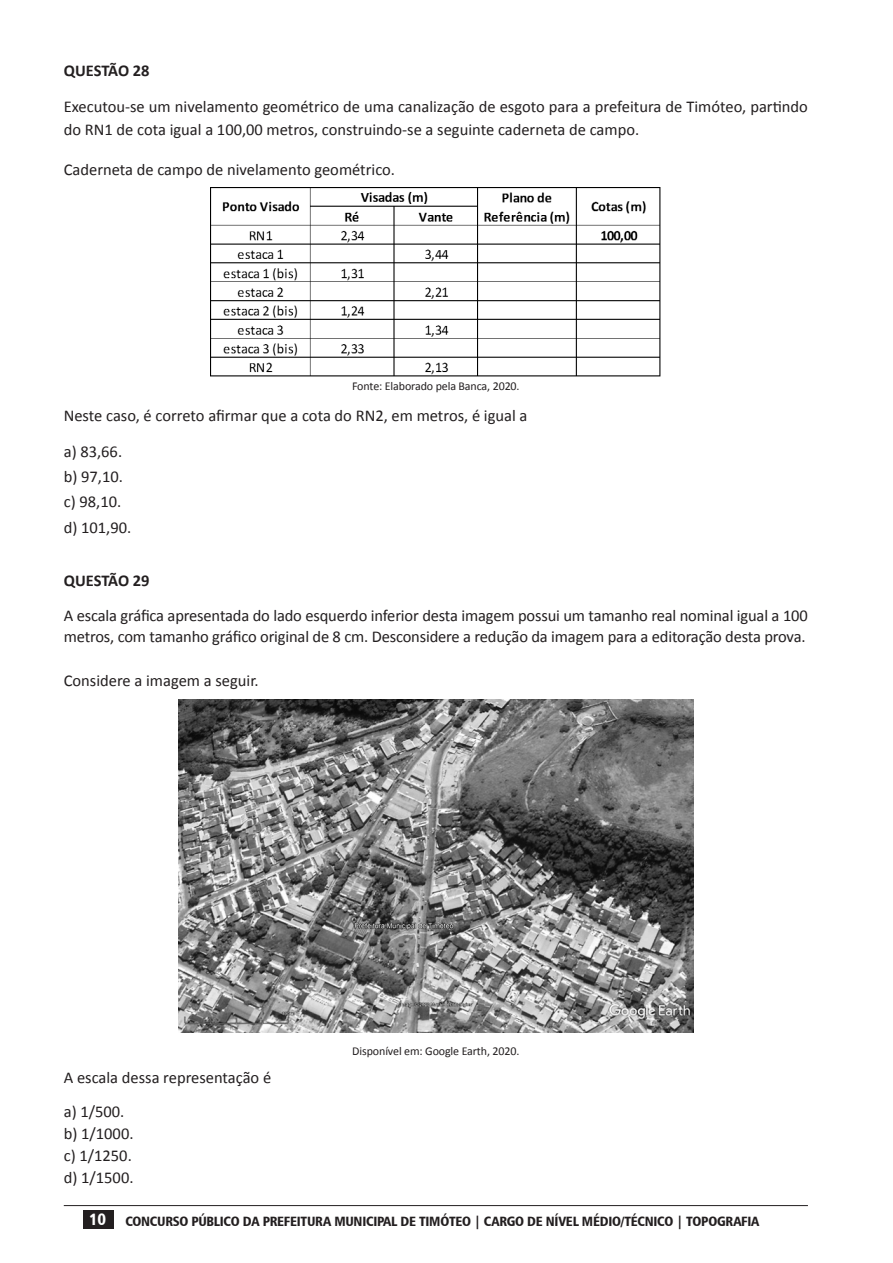
<style>
.page{position:relative;width:893px;height:1263px;background:#fff}
.page>*{position:absolute;margin:0;border:0;box-sizing:border-box;transform-origin:0 0}
.t1{font:16.5px/25.2px "Calibri";letter-spacing:-.005em;color:#231f20}
.t2{font:700 16.5px "Calibri";letter-spacing:-.01em;color:#231f20}
.t3{font:13.5px "Humanist 777 BT Black Condensed B";letter-spacing:-.02em;color:#231f20}
.t4{font:12px "Calibri";letter-spacing:-.01em;color:#231f20}
.s1{font-size:16.5px;color:#fff}
</style>
<div class="page">
<hr style="left:64px;top:1205px;width:744px;height:1px;background:#231f20">
<div style="left:83px;top:1210px;width:31px;height:18px;background:#231f20"></div>
<img style="left:211px;top:188px;width:450px;height:188px">
<img style="left:178px;top:699px;width:515px;height:334px">
<p class="t2" style="left:64px;top:60px;width:87px">QUESTÃO 28</p>
<p class="t1" style="left:64px;top:95px;width:746px;line-height:22.5px">Executou-se um nivelamento geométrico de uma canalização de esgoto para a prefeitura de Timóteo, partindo do RN1 de cota igual a 100,00 metros, construindo-se a seguinte caderneta de campo.</p>
<p class="t1" style="left:64px;top:157px;width:333px">Caderneta de campo de nivelamento geométrico.</p>
<p class="t4" style="left:352px;top:379px;width:169px">Fonte: Elaborado pela Banca, 2020.</p>
<p class="t1" style="left:64px;top:398px;width:465px;line-height:35.5px">Neste caso, é correto afirmar que a cota do RN2, em metros, é igual a a) 83,66.</p>
<p class="t1" style="left:64px;top:464px;width:69px">b) 97,10. c) 98,10. d) 101,90.</p>
<p class="t2" style="left:64px;top:570px;width:87px">QUESTÃO 29</p>
<p class="t1" style="left:64px;top:605px;width:745px;line-height:21px">A escala gráfica apresentada do lado esquerdo inferior desta imagem possui um tamanho real nominal igual a 100 metros, com tamanho gráfico original de 8 cm. Desconsidere a redução da imagem para a editoração desta prova.</p>
<p class="t1" style="left:64px;top:668px;width:196px">Considere a imagem a seguir.</p>
<p class="t1" style="left:64px;top:1060px;width:209px;line-height:34px">A escala dessa representação é a) 1/500.</p>
<p class="t1" style="left:64px;top:1122px;width:71px;line-height:22.2px;text-align:justify">b) 1/1000. c) 1/1250. d) 1/1500.</p>
<p class="t4" style="left:352px;top:1043px;width:169px">Disponível em: Google Earth, 2020.</p>
<p class="t3" style="left:89px;top:1213px;width:672px"><span class="s1">10</span> CONCURSO PÚBLICO DA PREFEITURA MUNICIPAL DE TIMÓTEO | CARGO DE NÍVEL MÉDIO/TÉCNICO | TOPOGRAFIA</p>
</div>
